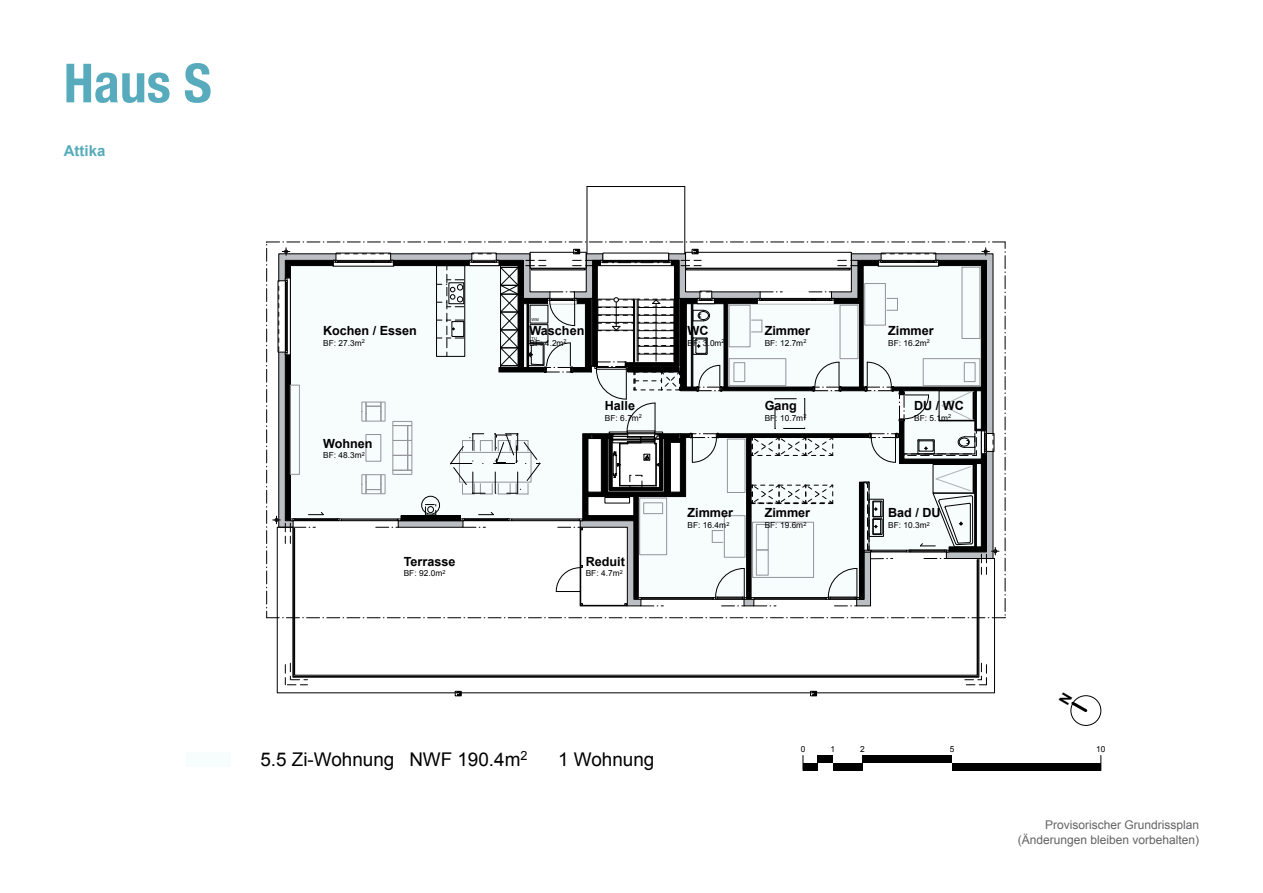
<style>
.page{position:relative;width:1263px;height:893px;background:#fff}
.page>*{position:absolute;margin:0;border:0;box-sizing:border-box;transform-origin:0 0}
.t1{font:700 condensed 54px "Helvetica Neue";color:#57abbc}
.t2{font:18.9px "Arial";color:#000}
.t3{font:700 15px "Arial";color:#57abbc}
.t4{font:700 12.6px "Arial";color:#000}
.t5{font:12px/14.4px "Arial";color:#636366;text-align:right}
.t6{font:8.25px "Arial";color:#000}
.t7{font:4.05px "Arial";color:#000}
</style>
<div class="page">
<svg style="left:277px;top:618px;width:718px;height:75px"></svg>
<svg style="left:293px;top:618px;width:685px;height:59px"></svg>
<hr style="left:587px;top:186px;width:98px;height:1px;background:#000">
<hr style="left:587px;top:187px;width:1px;height:67px;background:#000">
<hr style="left:684px;top:187px;width:1px;height:67px;background:#000">
<svg style="left:810px;top:691px;width:7px;height:5px"></svg>
<svg style="left:455px;top:691px;width:6px;height:5px"></svg>
<svg style="left:964px;top:663px;width:23px;height:22px"></svg>
<svg style="left:285px;top:663px;width:22px;height:22px"></svg>
<svg style="left:266px;top:242px;width:740px;height:376px"></svg>
<div style="left:1070px;top:695px;width:31px;height:31px;border:1px solid #000;border-radius:50%"></div>
<div style="left:803px;top:763px;width:15px;height:7px;background:#000"></div>
<div style="left:818px;top:755px;width:15px;height:8px;background:#000"></div>
<div style="left:833px;top:763px;width:30px;height:7px;background:#000"></div>
<div style="left:863px;top:755px;width:89px;height:8px;background:#000"></div>
<div style="left:952px;top:763px;width:149px;height:7px;background:#000"></div>
<div style="left:186px;top:752px;width:44px;height:15px;background:#f7fcfd"></div>
<svg style="left:1070px;top:695px;width:20px;height:20px"></svg>
<h1 class="t1" style="left:64px;top:38px;width:149px">Haus S</h1>
<h3 class="t3" style="left:64px;top:141px;width:43px">Attika</h3>
<h3 class="t4" style="left:323px;top:322px;width:95px">Kochen / Essen</h3>
<p class="t6" style="left:323px;top:337px;width:43px">BF: 27.3m<sup>2</sup></p>
<h3 class="t4" style="left:323px;top:435px;width:51px">Wohnen</h3>
<p class="t6" style="left:323px;top:450px;width:43px">BF: 48.3m<sup>2</sup></p>
<h3 class="t4" style="left:404px;top:553px;width:53px">Terrasse</h3>
<p class="t6" style="left:404px;top:568px;width:43px">BF: 92.0m<sup>2</sup></p>
<p class="t7" style="left:531px;top:317px;width:9px">WM</p>
<h3 class="t4" style="left:529px;top:322px;width:56px">Waschen</h3>
<p class="t6" style="left:529px;top:337px;width:39px">BF: 4.2m<sup>2</sup></p>
<p class="t7" style="left:531px;top:336px;width:7px">TU</p>
<h3 class="t4" style="left:605px;top:397px;width:32px">Halle</h3>
<p class="t6" style="left:605px;top:413px;width:39px">BF: 6.7m<sup>2</sup></p>
<h3 class="t4" style="left:586px;top:553px;width:41px">Reduit</h3>
<p class="t6" style="left:586px;top:568px;width:39px">BF: 4.7m<sup>2</sup></p>
<h3 class="t4" style="left:687px;top:322px;width:22px">WC</h3>
<p class="t6" style="left:687px;top:337px;width:39px">BF: 3.0m<sup>2</sup></p>
<h3 class="t4" style="left:765px;top:322px;width:47px">Zimmer</h3>
<p class="t6" style="left:765px;top:337px;width:43px">BF: 12.7m<sup>2</sup></p>
<h3 class="t4" style="left:765px;top:397px;width:34px">Gang</h3>
<p class="t6" style="left:765px;top:413px;width:43px">BF: 10.7m<sup>2</sup></p>
<h3 class="t4" style="left:687px;top:505px;width:47px">Zimmer</h3>
<p class="t6" style="left:687px;top:520px;width:43px">BF: 16.4m<sup>2</sup></p>
<h3 class="t4" style="left:765px;top:505px;width:47px">Zimmer</h3>
<p class="t6" style="left:765px;top:520px;width:43px">BF: 19.6m<sup>2</sup></p>
<h3 class="t4" style="left:888px;top:322px;width:47px">Zimmer</h3>
<p class="t6" style="left:888px;top:337px;width:43px">BF: 16.2m<sup>2</sup></p>
<h3 class="t4" style="left:914px;top:397px;width:51px">DU / WC</h3>
<p class="t6" style="left:914px;top:413px;width:39px">BF: 5.1m<sup>2</sup></p>
<h3 class="t4" style="left:888px;top:505px;width:54px">Bad / DU</h3>
<p class="t6" style="left:888px;top:520px;width:43px">BF: 10.3m<sup>2</sup></p>
<h2 class="t2" style="left:260px;top:747px;width:269px">5.5 Zi-Wohnung NWF 190.4m<sup>2</sup></h2>
<h2 class="t2" style="left:558px;top:747px;width:98px">1 Wohnung</h2>
<p class="t6" style="left:801px;top:744px;width:6px">0</p>
<p class="t6" style="left:830px;top:744px;width:6px">1</p>
<p class="t6" style="left:860px;top:744px;width:6px">2</p>
<p class="t6" style="left:950px;top:744px;width:6px">5</p>
<p class="t6" style="left:1096px;top:744px;width:11px">10</p>
<h3 class="t5" style="left:1018px;top:818px;width:183px">Provisorischer Grundrissplan (Änderungen bleiben vorbehalten)</h3>
</div>
